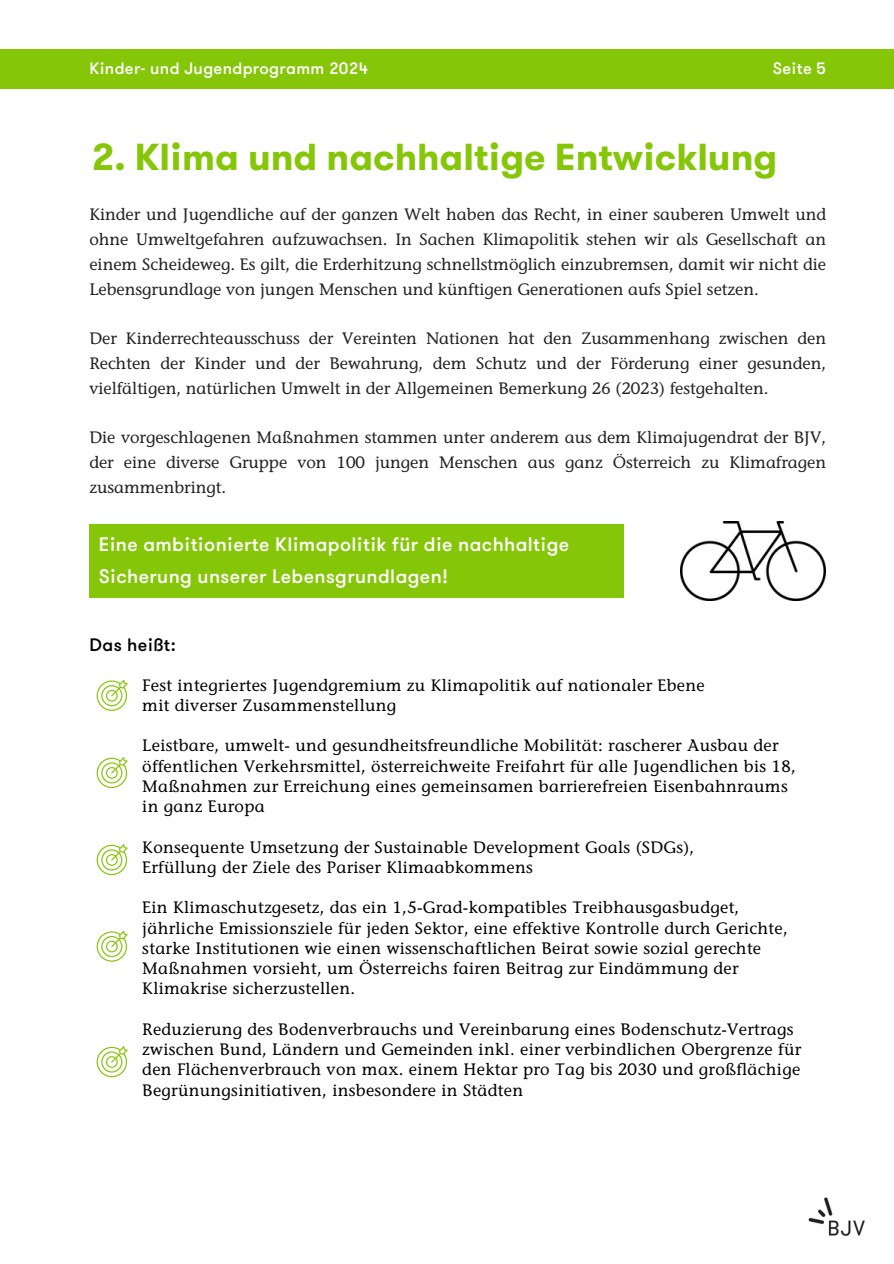
<style>
.page{position:relative;width:894px;height:1264px;background:#fff}
.page>*{position:absolute;margin:0;border:0;box-sizing:border-box;transform-origin:0 0}
.t1{font:700 37.5px "GT Walsheim";color:#86c609}
.t2{font:500 19.5px/31.5px "GT Walsheim";letter-spacing:.02em;color:#fff}
.t3{font:500 18px "GT Walsheim";letter-spacing:.02em;color:#000}
.t4{font:500 16.5px/20.2px "Stone Informal Std";letter-spacing:.02em;color:#000}
.t5{font:500 16.5px/24.8px "Stone Informal Std";color:#222;text-align:justify}
.t6{font:500 16.5px "GT Walsheim";letter-spacing:.02em;color:#fff}
</style>
<div class="page">
<img style="left:808px;top:1197px;width:57px;height:40px">
<div style="left:0;top:49px;width:893px;height:40px;background:#86c609"></div>
<div style="left:89px;top:524px;width:534px;height:74px;background:#86c609"></div>
<svg style="left:97px;top:679px;width:31px;height:32px"></svg>
<svg style="left:97px;top:757px;width:31px;height:31px"></svg>
<svg style="left:97px;top:1046px;width:31px;height:31px"></svg>
<svg style="left:97px;top:844px;width:31px;height:31px"></svg>
<svg style="left:97px;top:930px;width:31px;height:31px"></svg>
<img style="left:680px;top:521px;width:145px;height:79px">
<p class="t6" style="left:89px;top:58px;width:280px">Kinder- und Jugendprogramm 2024</p>
<h1 class="t6" style="left:772px;top:58px;width:55px">Seite 5</h1>
<p class="t1" style="left:91px;top:133px;width:687px">2. Klima und nachhaltige Entwicklung</p>
<p class="t5" style="left:89px;top:204px;width:738px">Kinder und Jugendliche auf der ganzen Welt haben das Recht, in einer sauberen Umwelt und ohne Umweltgefahren aufzuwachsen. In Sachen Klimapolitik stehen wir als Gesellschaft an einem Scheideweg. Es gilt, die Erderhitzung schnellstmöglich einzubremsen, damit wir nicht die Lebensgrundlage von jungen Menschen und künftigen Generationen aufs Spiel setzen.</p>
<p class="t5" style="left:89px;top:328px;width:738px">Der Kinderrechteausschuss der Vereinten Nationen hat den Zusammenhang zwischen den Rechten der Kinder und der Bewahrung, dem Schutz und der Förderung einer gesunden, vielfältigen, natürlichen Umwelt in der Allgemeinen Bemerkung 26 (2023) festgehalten.</p>
<h2 class="t5" style="left:89px;top:427px;width:738px">Die vorgeschlagenen Maßnahmen stammen unter anderem aus dem Klimajugendrat der BJV, der eine diverse Gruppe von 100 jungen Menschen aus ganz Österreich zu Klimafragen zusammenbringt.</h2>
<p class="t2" style="left:99px;top:529px;width:472px">Eine ambitionierte Klimapolitik für die nachhaltige<br>Sicherung unserer Lebensgrundlagen!</p>
<h2 class="t3" style="left:89px;top:633px;width:88px">Das heißt:</h2>
<p class="t4" style="left:142px;top:676px;width:563px">Fest integriertes Jugendgremium zu Klimapolitik auf nationaler Ebene</p>
<p class="t4" style="left:142px;top:696px;width:255px">mit diverser Zusammenstellung</p>
<p class="t4" style="left:142px;top:737px;width:655px">Leistbare, umwelt- und gesundheitsfreundliche Mobilität: rascherer Ausbau der öffentlichen Verkehrsmittel, österreichweite Freifahrt für alle Jugendlichen bis 18,<br>Maßnahmen zur Erreichung eines gemeinsamen barrierefreien Eisenbahnraums</p>
<p class="t4" style="left:142px;top:798px;width:124px">in ganz Europa</p>
<p class="t4" style="left:142px;top:838px;width:553px">Konsequente Umsetzung der Sustainable Development Goals (SDGs),</p>
<p class="t4" style="left:142px;top:858px;width:392px">Erfüllung der Ziele des Pariser Klimaabkommens</p>
<p class="t4" style="left:142px;top:899px;width:646px">Ein Klimaschutzgesetz, das ein 1,5-Grad-kompatibles Treibhausgasbudget, jährliche Emissionsziele für jeden Sektor, eine effektive Kontrolle durch Gerichte, starke Institutionen wie einen wissenschaftlichen Beirat sowie sozial gerechte Maßnahmen vorsieht, um Österreichs fairen Beitrag zur Eindämmung der Klimakrise sicherzustellen.</p>
<p class="t4" style="left:142px;top:1020px;width:660px">Reduzierung des Bodenverbrauchs und Vereinbarung eines Bodenschutz-Vertrags zwischen Bund, Ländern und Gemeinden inkl. einer verbindlichen Obergrenze für den Flächenverbrauch von max. einem Hektar pro Tag bis 2030 und großflächige Begrünungsinitiativen, insbesondere in Städten</p>
</div>
